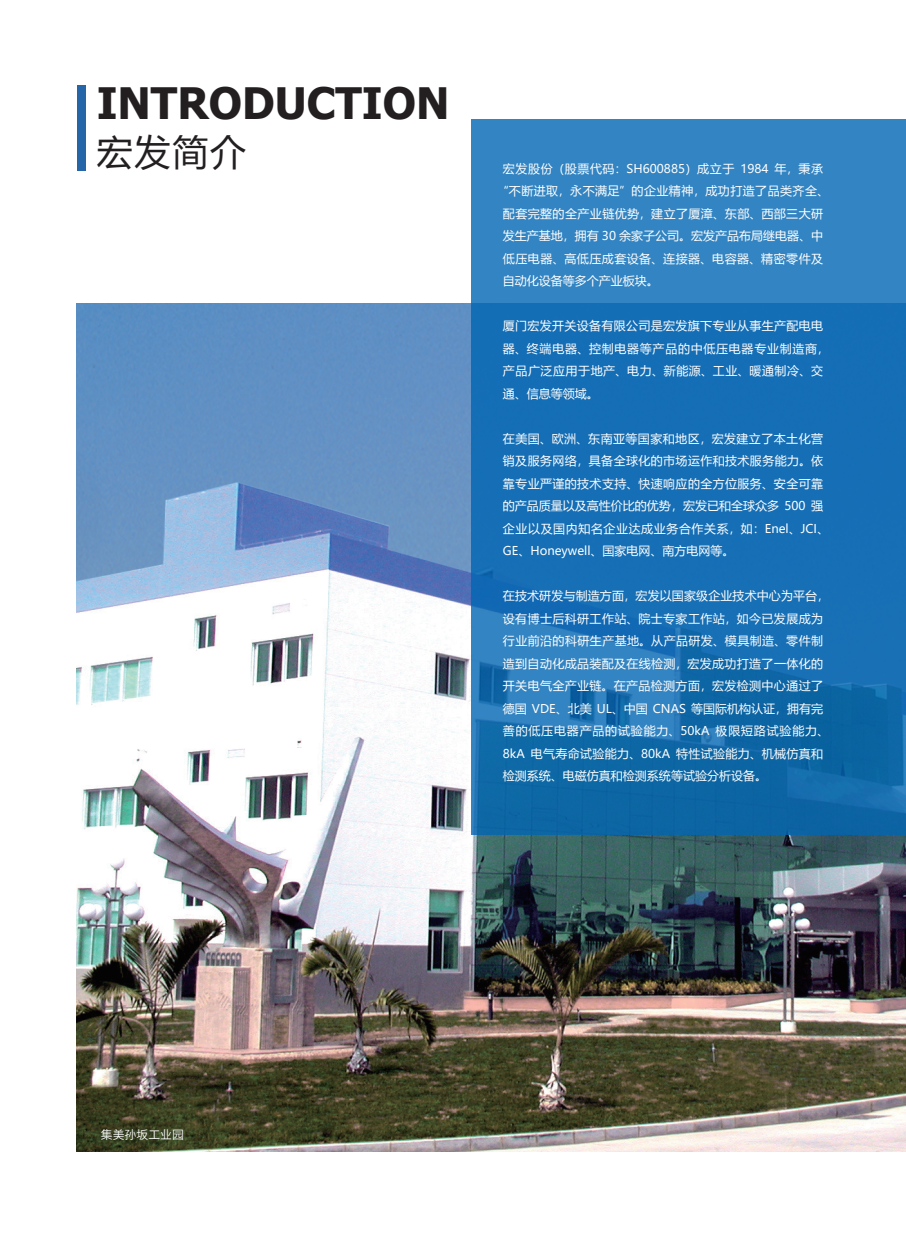
<style>
.page{position:relative;width:906px;height:1238px;background:#fff}
.page>*{position:absolute;margin:0;border:0;box-sizing:border-box;transform-origin:0 0}
.t1{font:700 43.2px "Tahoma";color:#231f20}
.t2{font:36px "Microsoft Ya Hei";color:#231f20}
.t3{font:12px/22.5px "Microsoft Ya Hei";letter-spacing:.03em;color:#fff}
.t4{font:12px "Microsoft Ya Hei";color:#fff}
.t5{font:11.85px "Source Han Sans CN";color:#fff}
</style>
<div class="page">
<div style="left:77px;top:85px;width:9px;height:85px;background:#2566a8"></div>
<img style="left:77px;top:303px;width:829px;height:848px">
<svg style="left:471px;top:120px;width:435px;height:715px;background:#1d73b6"></svg>
<h1 class="t1" style="left:97px;top:73px;width:354px">INTRODUCTION</h1>
<h2 class="t2" style="left:97px;top:127px;width:151px">宏发简介</h2>
<p class="t4" style="left:503px;top:160px;width:322px">宏发股份（股票代码：SH600885）成立于 1984 年，秉承</p>
<p class="t3" style="left:497px;top:179px;width:333px">“不断进取，永不满足”的企业精神，成功打造了品类齐全、</p>
<p class="t3" style="left:503px;top:202px;width:322px">配套完整的全产业链优势，建立了厦漳、东部、西部三大研</p>
<p class="t4" style="left:503px;top:228px;width:322px">发生产基地，拥有 30 余家子公司。宏发产品布局继电器、中</p>
<p class="t3" style="left:503px;top:247px;width:322px">低压电器、高低压成套设备、连接器、电容器、精密零件及</p>
<p class="t4" style="left:503px;top:273px;width:157px">自动化设备等多个产业板块。</p>
<p class="t3" style="left:503px;top:314px;width:328px">厦门宏发开关设备有限公司是宏发旗下专业从事生产配电电器、终端电器、控制电器等产品的中低压电器专业制造商，产品广泛应用于地产、电力、新能源、工业、暖通制冷、交通、信息等领域。</p>
<p class="t3" style="left:503px;top:427px;width:328px">在美国、欧洲、东南亚等国家和地区，宏发建立了本土化营销及服务网络，具备全球化的市场运作和技术服务能力。依靠专业严谨的技术支持、快速响应的全方位服务、安全可靠的产品质量以及高性价比的优势，宏发已和全球众多 500 强企业以及国内知名企业达成业务合作关系，如：Enel、JCI、<br>GE、Honeywell、国家电网、南方电网等。</p>
<p class="t3" style="left:503px;top:584px;width:328px">在技术研发与制造方面，宏发以国家级企业技术中心为平台，设有博士后科研工作站、院士专家工作站，如今已发展成为行业前沿的科研生产基地。从产品研发、模具制造、零件制造到自动化成品装配及在线检测，宏发成功打造了一体化的开关电气全产业链。在产品检测方面，宏发检测中心通过了德国 VDE、北美 UL、中国 CNAS 等国际机构认证，拥有完善的低压电器产品的试验能力、50kA 极限短路试验能力、<br>8kA 电气寿命试验能力、80kA 特性试验能力、机械仿真和检测系统、电磁仿真和检测系统等试验分析设备。</p>
<p class="t5" style="left:101px;top:1128px;width:84px">集美孙坂工业园</p>
</div>
